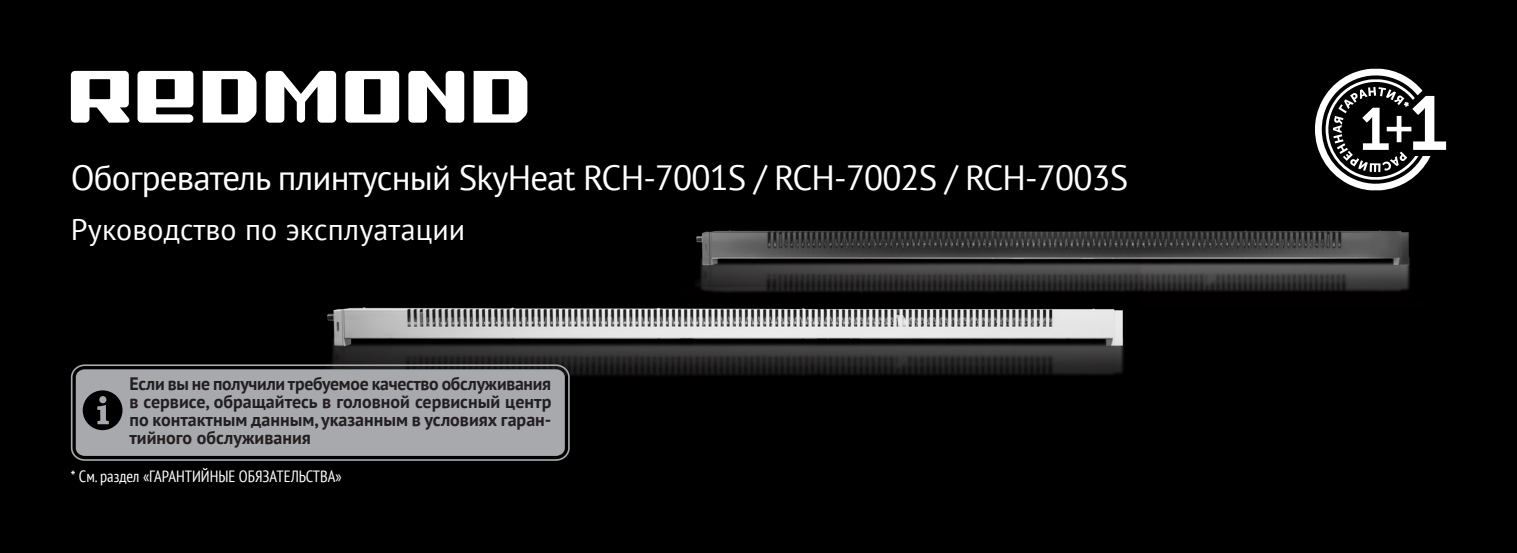
<style>
.page{position:relative;width:1517px;height:553px;background:#000}
.page>*{position:absolute;margin:0;border:0;box-sizing:border-box;transform-origin:0 0}
.t1{font:35px "PT Sans";letter-spacing:-.025em;color:#fff}
.t2{font:30px "PT Sans";letter-spacing:.005em;color:#fff}
.t3{font:700 18px/18px "PT Sans";color:#231f20;text-align:justify}
.t4{font:condensed 16.25px "PT Sans";color:#fff}
</style>
<div class="page">
<img style="left:696px;top:230px;width:714px;height:62px">
<img style="left:327px;top:249px;width:813px;height:127px">
<svg style="left:473px;top:71px;width:54px;height:52px"></svg>
<svg style="left:408px;top:71px;width:56px;height:52px"></svg>
<svg style="left:345px;top:71px;width:54px;height:52px"></svg>
<svg style="left:266px;top:71px;width:70px;height:52px"></svg>
<svg style="left:203px;top:71px;width:53px;height:52px"></svg>
<svg style="left:137px;top:71px;width:56px;height:52px"></svg>
<svg style="left:71px;top:71px;width:59px;height:52px"></svg>
<div style="left:76px;top:369px;width:489px;height:87px;background:#a8a9ad;border-radius:9px"></div>
<div style="left:71px;top:364px;width:499px;height:97px;border:2px solid #a8a9ad;border-radius:13px"></div>
<svg style="left:83px;top:390px;width:39px;height:40px"></svg>
<svg style="left:1315px;top:68px;width:131px;height:123px"></svg>
<h1 class="t1" style="left:71px;top:155px;width:1059px">Обогреватель плинтусный SkyHeat RCH-7001S / RCH-7002S / RCH-7003S</h1>
<h2 class="t2" style="left:71px;top:210px;width:396px">Руководство по эксплуатации</h2>
<p class="t3" style="left:129px;top:374px;width:423px">Если вы не получили требуемое качество обслуживания в сервисе, обращайтесь в головной сервисный центр по контактным данным, указанным в условиях гаран&shy;тийного обслуживания</p>
<p class="t4" style="left:71px;top:466px;width:272px">* См. раздел «ГАРАНТИЙНЫЕ ОБЯЗАТЕЛЬСТВА»</p>
</div>
